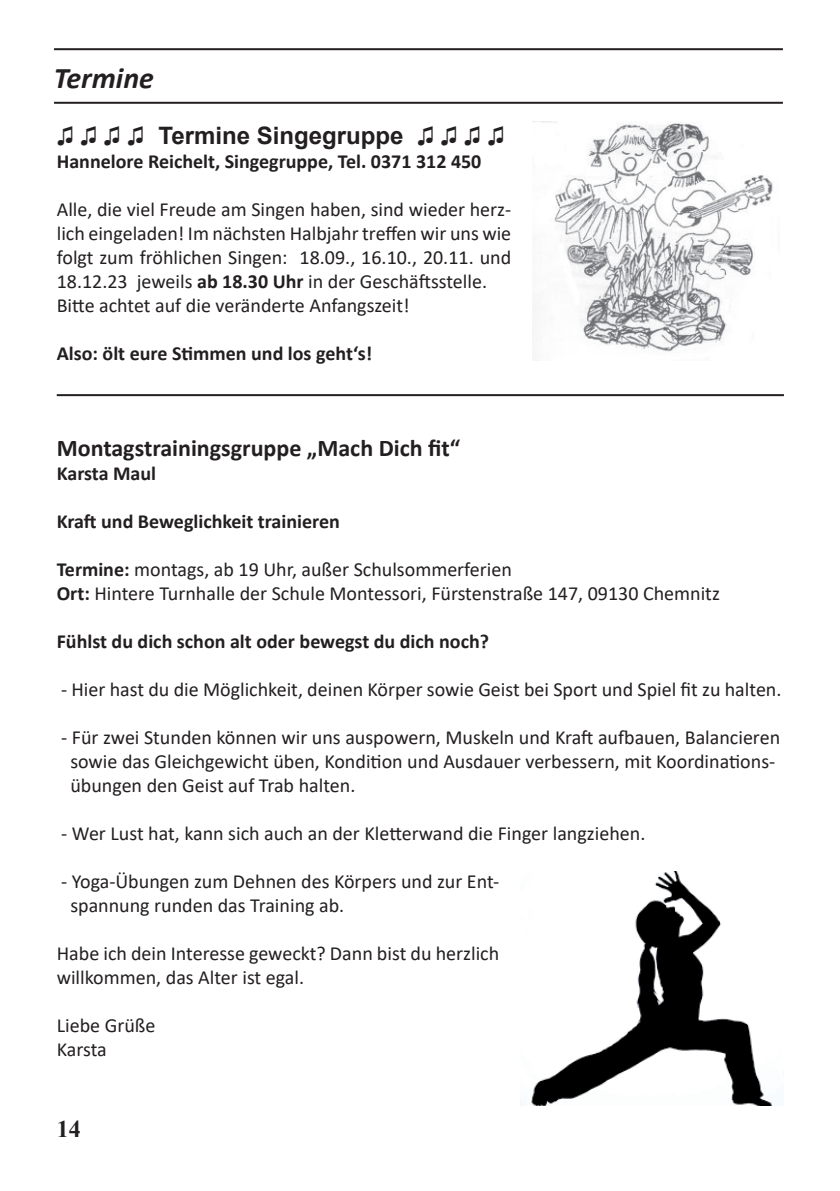
<style>
.page{position:relative;width:840px;height:1191px;background:#fff}
.page>*{position:absolute;margin:0;border:0;box-sizing:border-box;transform-origin:0 0}
.t1{font:italic 700 30px "Calibri";color:#231f20}
.t2{font:700 24px "Calibri";color:#231f20}
.t3{font:700 24px "Arial";color:#231f20}
.t4{font:700 24px "Times New Roman";color:#231f20}
.t5{font:20px/24px "Calibri";color:#231f20}
.t6{font:700 20px "Calibri";color:#231f20}
.s1{font-weight:700}
</style>
<div class="page">
<hr style="left:54px;top:102px;width:728px;height:2px;background:#231f20">
<hr style="left:54px;top:48px;width:728px;height:2px;background:#231f20">
<img style="left:532px;top:122px;width:241px;height:235px">
<hr style="left:57px;top:394px;width:726px;height:2px;background:#231f20">
<img style="left:520px;top:872px;width:252px;height:234px">
<h1 class="t1" style="left:54px;top:56px;width:101px">Termine</h1>
<p class="t3" style="left:57px;top:119px;width:450px">♫ ♫ ♫ ♫ Termine Singegruppe ♫ ♫ ♫ ♫</p>
<p class="t6" style="left:57px;top:147px;width:426px">Hannelore Reichelt, Singegruppe, Tel. 0371 312 450</p>
<p class="t5" style="left:57px;top:197px;width:455px">Alle, die viel Freude am Singen haben, sind wieder herz&shy;lich eingeladen! Im nächsten Halbjahr treffen wir uns wie folgt zum fröhlichen Singen: 18.09., 16.10., 20.11. und 18.12.23 jeweils <span class="s1">ab 18.30 Uhr</span> in der Geschäftsstelle.<br>Bitte achtet auf die veränderte Anfangszeit!</p>
<p class="t6" style="left:57px;top:339px;width:317px">Also: ölt eure Stimmen und los geht‘s!</p>
<p class="t2" style="left:57px;top:431px;width:405px">Montagstrainingsgruppe „Mach Dich fit“</p>
<p class="t6" style="left:57px;top:459px;width:101px">Karsta Maul</p>
<p class="t6" style="left:57px;top:507px;width:284px">Kraft und Beweglichkeit trainieren</p>
<p class="t5" style="left:57px;top:557px;width:664px"><span class="s1">Termine:</span> montags, ab 19 Uhr, außer Schulsommerferien<br><span class="s1">Ort:</span> Hintere Turnhalle der Schule Montessori, Fürstenstraße 147, 09130 Chemnitz</p>
<p class="t6" style="left:57px;top:627px;width:433px">Fühlst du dich schon alt oder bewegst du dich noch?</p>
<p class="t5" style="left:61px;top:677px;width:721px">- Hier hast du die Möglichkeit, deinen Körper sowie Geist bei Sport und Spiel fit zu halten.</p>
<p class="t5" style="left:70px;top:725px;width:711px;text-indent:-9px">- Für zwei Stunden können wir uns auspowern, Muskeln und Kraft aufbauen, Balancieren sowie das Gleichgewicht üben, Kondition und Ausdauer verbessern, mit Koordinations&shy;übungen den Geist auf Trab halten.</p>
<p class="t5" style="left:61px;top:821px;width:585px">- Wer Lust hat, kann sich auch an der Kletterwand die Finger langziehen.</p>
<p class="t5" style="left:70px;top:869px;width:430px;text-indent:-9px">- Yoga-Übungen zum Dehnen des Körpers und zur Ent&shy;spannung runden das Training ab.</p>
<p class="t5" style="left:57px;top:941px;width:443px">Habe ich dein Interesse geweckt? Dann bist du herzlich willkommen, das Alter ist egal.</p>
<p class="t5" style="left:57px;top:1013px;width:100px">Liebe Grüße<br>Karsta</p>
<p class="t4" style="left:57px;top:1114px;width:25px">14</p>
</div>
